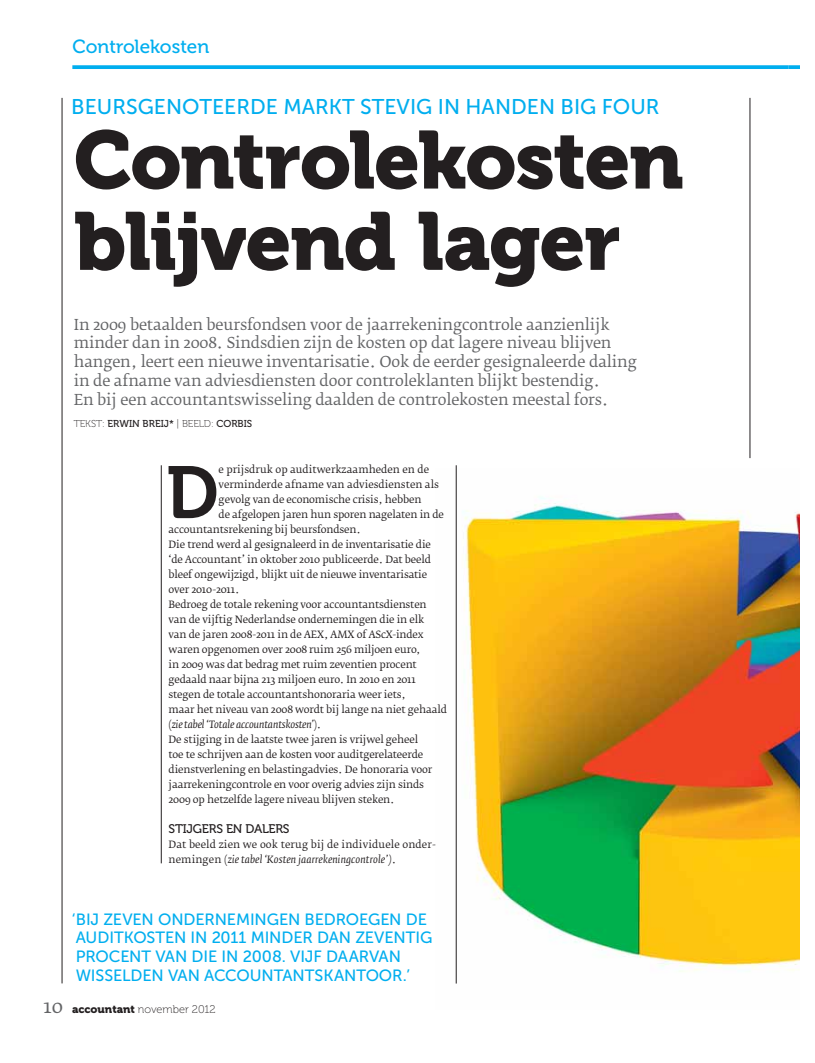
<style>
.page{position:relative;width:815px;height:1063px;background:#fff}
.page>*{position:absolute;margin:0;border:0;box-sizing:border-box;transform-origin:0 0}
.t1{font:81.25px/81.2px "Museo 900";letter-spacing:-.02em;color:#231f20}
.t2{font:73.38px "Museo 700";color:#231f20}
.t3{font:21.25px "Museo Sans 500";color:#00aeef}
.t4{font:19px "Museo 500";color:#00aeef}
.t5{font:16.25px/18.8px "Museo Sans 500";letter-spacing:-.005em;color:#00aeef}
.t6{font:15px/18.8px "Fedra Serif B Std";letter-spacing:-.01em;color:#636466}
.t7{font:12.5px "Museo 500";letter-spacing:-.015em;color:#231f20}
.t8{font:11px "Museo 100";color:#231f20}
.t9{font:10px "Fedra Serif B Std";letter-spacing:-.015em;color:#231f20}
.t10{font:10px/15px "Fedra Serif B Std";letter-spacing:.01em;color:#231f20}
.t11{font:italic 10px "Fedra Serif B Std";letter-spacing:-.015em;color:#231f20}
.t12{font:10px "Museo 500";color:#231f20}
.s1{font-family:"Museo 100"}
.s2{font-style:normal}
.s3{font-style:italic}
.s4{font-family:"Fedra Serif B Std";font-size:18.75px;color:#636466}
.s5{font-family:"Museo 900"}
</style>
<div class="page">
<svg style="left:72px;top:65px;width:712px;height:4px;background:#10b3f0"></svg>
<hr style="left:749px;top:98px;width:1px;height:360px;background:#231f20">
<hr style="left:62px;top:98px;width:1px;height:885px;background:#231f20">
<hr style="left:161px;top:465px;width:1px;height:398px;background:#231f20">
<svg style="left:784px;top:65px;width:15px;height:4px"></svg>
<img style="left:455px;top:468px;width:344px;height:516px">
<hr style="left:456px;top:465px;width:1px;height:518px;background:#231f20">
<h3 class="t4" style="left:72px;top:39px;width:138px">Controlekosten</h3>
<h3 class="t3" style="left:71px;top:99px;width:589px">BEURSGENOTEERDE MARKT STEVIG IN HANDEN BIG FOUR</h3>
<h1 class="t1" style="left:74px;top:128px;width:611px">Controlekosten blijvend lager</h1>
<p class="t6" style="left:74px;top:316px;width:564px">In 2009 betaalden beursfondsen voor de jaarrekeningcontrole aanzienlijk minder dan in 2008. Sindsdien zijn de kosten op dat lagere niveau blijven hangen, leert een nieuwe inventarisatie. Ook de eerder gesignaleerde daling in de afname van adviesdiensten door controleklanten blijkt bestendig.<br>En bij een accountantswisseling daalden de controlekosten meestal fors.</p>
<p class="t12" style="left:74px;top:419px;width:180px"><span class="s1">TEKST:</span> ERWIN BREIJ* <span class="s1">| BEELD:</span> CORBIS</p>
<h2 class="t2" style="left:166px;top:465px;width:54px">D</h2>
<p class="t9" style="left:218px;top:465px;width:212px">e prijsdruk op auditwerkzaamheden en de</p>
<p class="t9" style="left:218px;top:480px;width:222px">verminderde afname van adviesdiensten als</p>
<p class="t9" style="left:218px;top:495px;width:204px">gevolg van de economische crisis, hebben</p>
<p class="t9" style="left:218px;top:510px;width:227px">de afgelopen jaren hun sporen nagelaten in de</p>
<p class="t9" style="left:168px;top:525px;width:194px">accountantsrekening bij beursfondsen.</p>
<p class="t9" style="left:168px;top:540px;width:264px">Die trend werd al gesignaleerd in de inventarisatie die</p>
<p class="t9" style="left:168px;top:555px;width:264px">‘de Accountant’ in oktober 2010 publiceerde. Dat beeld</p>
<p class="t9" style="left:168px;top:570px;width:260px">bleef ongewijzigd, blijkt uit de nieuwe inventarisatie</p>
<p class="t9" style="left:168px;top:585px;width:72px">over 2010-2011.</p>
<p class="t9" style="left:168px;top:600px;width:259px">Bedroeg de totale rekening voor accountantsdiensten</p>
<p class="t9" style="left:168px;top:615px;width:257px">van de vijftig Nederlandse ondernemingen die in elk</p>
<p class="t9" style="left:168px;top:630px;width:256px">van de jaren 2008-2011 in de AEX, AMX of AScX-index</p>
<p class="t9" style="left:168px;top:645px;width:253px">waren opgenomen over 2008 ruim 256 miljoen euro,</p>
<p class="t9" style="left:168px;top:660px;width:250px">in 2009 was dat bedrag met ruim zeventien procent</p>
<p class="t9" style="left:168px;top:675px;width:249px">gedaald naar bijna 213 miljoen euro. In 2010 en 2011</p>
<p class="t9" style="left:168px;top:690px;width:239px">stegen de totale accountantshonoraria weer iets,</p>
<p class="t9" style="left:168px;top:705px;width:280px">maar het niveau van 2008 wordt bij lange na niet gehaald</p>
<p class="t11" style="left:168px;top:720px;width:154px"><span class="s2">(</span>zie tabel ‘Totale accountantskosten’<span class="s2">).</span></p>
<p class="t9" style="left:168px;top:735px;width:251px">De stijging in de laatste twee jaren is vrijwel geheel</p>
<p class="t9" style="left:168px;top:750px;width:256px">toe te schrijven aan de kosten voor auditgerelateerde</p>
<p class="t9" style="left:168px;top:765px;width:265px">dienstverlening en belastingadvies. De honoraria voor</p>
<p class="t9" style="left:168px;top:780px;width:257px">jaarrekeningcontrole en voor overig advies zijn sinds</p>
<p class="t9" style="left:168px;top:795px;width:227px">2009 op hetzelfde lagere niveau blijven steken.</p>
<p class="t7" style="left:168px;top:824px;width:122px">STIJGERS EN DALERS</p>
<p class="t10" style="left:168px;top:837px;width:269px">Dat beeld zien we ook terug bij de individuele onder&shy;nemingen (<span class="s3">zie tabel ‘Kosten jaarrekeningcontrole’)</span>.</p>
<h3 class="t5" style="left:72px;top:911px;width:362px">‘ BIJ ZEVEN ONDERNEMINGEN BEDROEGEN DE AUDITKOSTEN IN 2011 MINDER DAN ZEVENTIG PROCENT VAN DIE IN 2008. VIJF DAARVAN WISSELDEN VAN ACCOUNTANTSKANTOOR.’</h3>
<p class="t8" style="left:44px;top:1005px;width:173px"><span class="s4">10</span> <span class="s5">accountant</span> november 2012</p>
</div>
